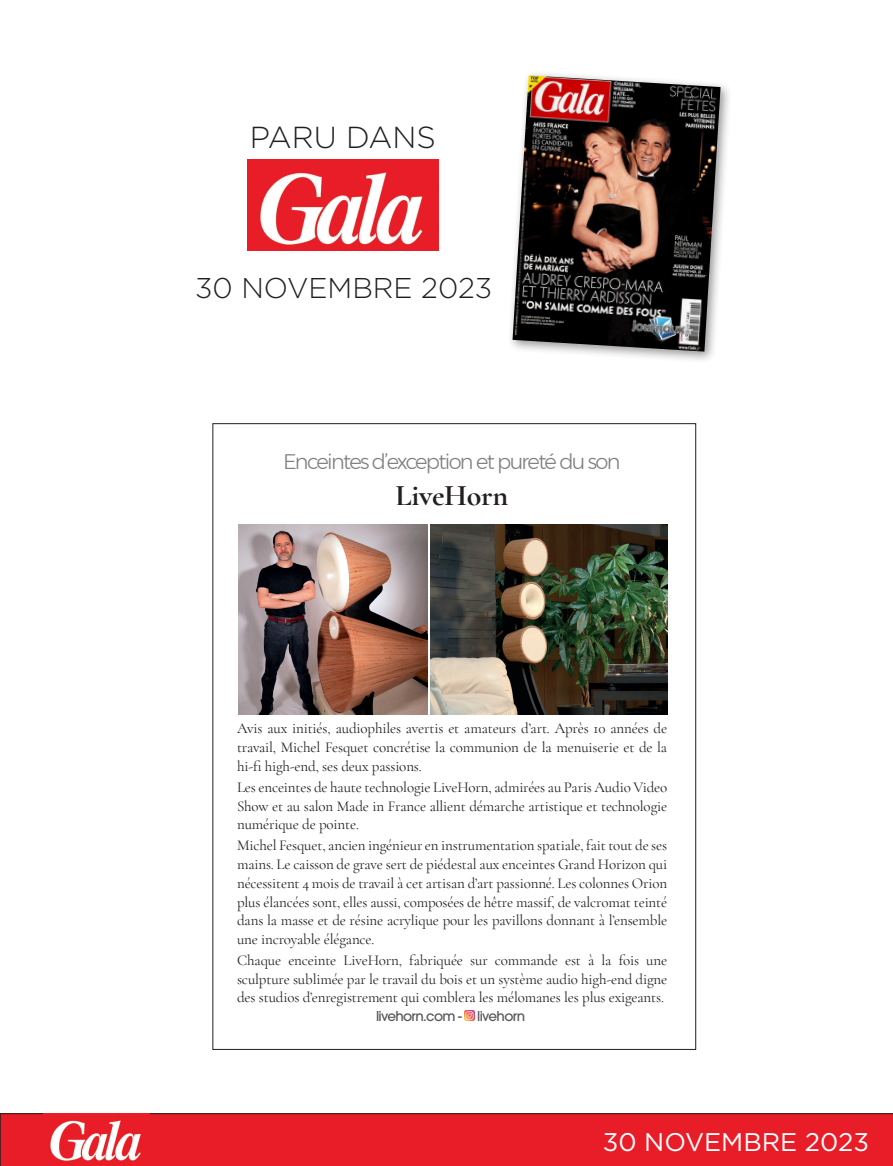
<style>
.page{position:relative;width:893px;height:1166px;background:#fff}
.page>*{position:absolute;margin:0;border:0;box-sizing:border-box;transform-origin:0 0}
.t1{font:300 30.3px "Gotham";color:#231f20}
.TITRE{font:700 30px "Cormorant Garamond";letter-spacing:-.01em;color:#231f20}
.t2{font:300 28.5px "Gotham";color:#231f20}
.t3{font:25.5px "Gotham";color:#fff}
.TITRE-2{font:300 21px "Montserrat";letter-spacing:-.08em;color:#7e8083}
.t4{font:15px/18.8px "Cormorant Garamond";letter-spacing:-.01em;color:#231f20;text-align:justify}
.Cordonnees{font:500 13.5px "Avant Garde";letter-spacing:-.05em;color:#57585a}
</style>
<div class="page">
<div style="left:0;top:1113px;width:893px;height:52px;background:#e91d28"></div>
<img style="left:44px;top:1113px;width:105px;height:50px">
<img style="left:247px;top:159px;width:191px;height:92px">
<div style="left:507px;top:69px;width:225px;height:294px;background:#231f20;opacity:.46"></div>
<img style="left:512px;top:75px;width:209px;height:276px">
<svg style="left:464px;top:1010px;width:10px;height:10px"></svg>
<img style="left:238px;top:524px;width:189px;height:190px">
<img style="left:430px;top:524px;width:237px;height:190px">
<p class="t1" style="left:250px;top:118px;width:188px">PARU DANS</p>
<p class="t2" style="left:195px;top:269px;width:299px">30 NOVEMBRE 2023</p>
<p class="TITRE-2" style="left:283px;top:445px;width:339px">Enceintes d’exception et pureté du son</p>
<p class="TITRE" style="left:395px;top:476px;width:114px">LiveHorn</p>
<p class="t4" style="left:237px;top:719px;width:432px">Avis aux initiés, audiophiles avertis et amateurs d’art. Après 10 années de travail, Michel Fesquet concrétise la communion de la menuiserie et de la hi-fi high-end, ses deux passions.</p>
<p class="t4" style="left:237px;top:777px;width:432px">Les enceintes de haute technologie LiveHorn, admirées au Paris Audio Video Show et au salon Made in France allient démarche artistique et technologie numérique de pointe.</p>
<p class="t4" style="left:237px;top:835px;width:432px">Michel Fesquet, ancien ingénieur en instrumentation spatiale, fait tout de ses mains. Le caisson de grave sert de piédestal aux enceintes Grand Horizon qui nécessitent 4 mois de travail à cet artisan d’art passionné. Les colonnes Orion plus élancées sont, elles aussi, composées de hêtre massif, de valcromat teinté dans la masse et de résine acrylique pour les pavillons donnant à l’ensemble une incroyable élégance.</p>
<p class="t4" style="left:237px;top:950px;width:432px">Chaque enceinte LiveHorn, fabriquée sur commande est à la fois une sculpture sublimée par le travail du bois et un système audio high-end digne des studios d’enregistrement qui comblera les mélomanes les plus exigeants.</p>
<p class="Cordonnees" style="left:376px;top:1006px;width:151px">livehorn.com - livehorn</p>
<p class="t3" style="left:603px;top:1125px;width:268px">30 NOVEMBRE 2023</p>
</div>
